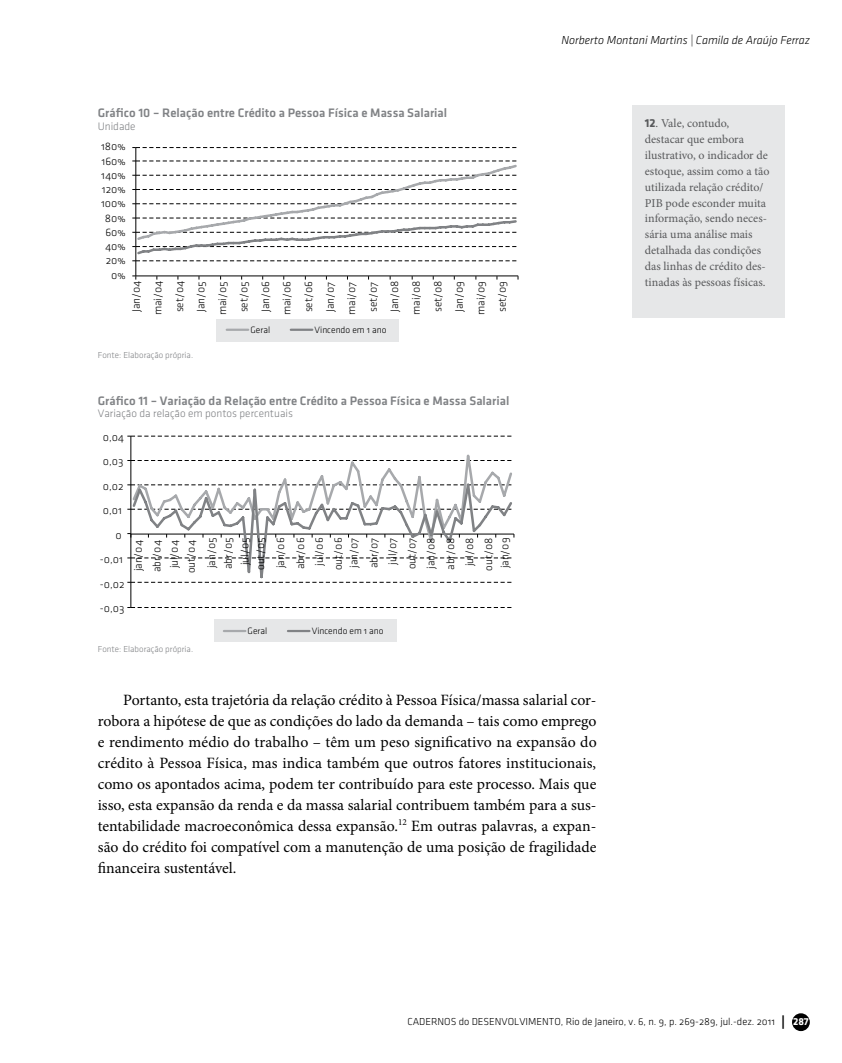
<style>
.page{position:relative;width:842px;height:1063px;background:#fff}
.page>*{position:absolute;margin:0;border:0;box-sizing:border-box;transform-origin:0 0}
.t1{font:15.75px/21px "Minion Pro";color:#000;text-align:justify}
.t2{font:500 12.75px "Klavika";color:#808285}
.t3{font:12px/15.9px "Minion Pro";color:#58595b}
.t4{font:italic 300 12px "Klavika";color:#000}
.t5{font:11.25px/21.6px "Klavika Light OSF";color:#000;text-align:center}
.t6{font:11.25px "Klavika Light OSF";color:#808285}
.t7{font:10.5px "Klavika Light OSF";color:#000}
.t8{font:700 10.5px "Klavika";color:#fff}
.t9{font:9.45px "Klavika Light OSF";color:#000}
.t10{font:300 9px "Klavika";color:#808285}
.s1{font-family:"Klavika";font-weight:700}
.s2{font-size:13.5px;color:#000}
</style>
<div class="page">
<div style="left:632px;top:105px;width:152px;height:213px;background:#e6e7e8"></div>
<div style="left:792px;top:1013px;width:18px;height:18px;background:#000;border-radius:50%"></div>
<div style="left:216px;top:319px;width:182px;height:22px;background:#e6e7e8"></div>
<hr style="left:135px;top:148px;width:1px;height:128px;background:#000">
<svg style="left:132px;top:147px;width:385px;height:1px"></svg>
<hr style="left:136px;top:276px;width:382px;height:1px;background:#000">
<hr style="left:291px;top:329px;width:21px;height:2px;background:#808285">
<hr style="left:227px;top:329px;width:21px;height:2px;background:#a7a9ac">
<svg style="left:132px;top:161px;width:385px;height:101px"></svg>
<div style="left:214px;top:619px;width:182px;height:22px;background:#e6e7e8"></div>
<hr style="left:131px;top:436px;width:1px;height:172px;background:#000">
<svg style="left:127px;top:607px;width:385px;height:1px"></svg>
<svg style="left:127px;top:582px;width:385px;height:1px"></svg>
<svg style="left:127px;top:436px;width:385px;height:1px"></svg>
<hr style="left:288px;top:630px;width:21px;height:2px;background:#808285">
<hr style="left:224px;top:630px;width:21px;height:2px;background:#a7a9ac">
<svg style="left:127px;top:453px;width:388px;height:91px"></svg>
<svg style="left:131px;top:482px;width:383px;height:98px"></svg>
<p class="t2" style="left:98px;top:106px;width:351px">Gráfico 10 – Relação entre Crédito a Pessoa Física e Massa Salarial</p>
<p class="t6" style="left:98px;top:120px;width:39px">Unidade</p>
<p class="t5" style="left:101px;top:136px;width:26px">180%</p>
<p class="t5" style="left:102px;top:150px;width:26px">160%</p>
<p class="t5" style="left:101px;top:164px;width:26px">140%</p>
<p class="t5" style="left:102px;top:179px;width:25px">120%</p>
<p class="t5" style="left:101px;top:193px;width:26px">100%</p>
<p class="t5" style="left:105px;top:207px;width:22px">80%</p>
<p class="t5" style="left:105px;top:222px;width:22px">60%</p>
<p class="t5" style="left:105px;top:236px;width:22px">40%</p>
<p class="t5" style="left:106px;top:250px;width:21px">20%</p>
<p class="t5" style="left:111px;top:264px;width:16px">0%</p>
<p class="t5" style="left:126px;top:315px;width:36px;rotate:-90deg">Jan/04 mai/04 set/04<br>Jan/05 mai/05 set/05<br>Jan/06 mai/06 set/06<br>Jan/07 mai/07 set/07<br>Jan/08 mai/08 set/08<br>Jan/09 mai/09 set/09</p>
<p class="t10" style="left:98px;top:351px;width:97px">Fonte: Elaboração própria.</p>
<p class="t2" style="left:98px;top:394px;width:413px">Gráfico 11 – Variação da Relação entre Crédito a Pessoa Física e Massa Salarial</p>
<p class="t6" style="left:98px;top:408px;width:197px">Variação da relação em pontos percentuais</p>
<p class="t9" style="left:250px;top:325px;width:21px">Geral</p>
<p class="t9" style="left:315px;top:325px;width:73px">Vincendo em 1 ano</p>
<p class="t5" style="left:103px;top:426px;width:23px">0,04</p>
<p class="t5" style="left:103px;top:451px;width:22px">0,03</p>
<p class="t5" style="left:103px;top:475px;width:22px">0,02</p>
<p class="t5" style="left:103px;top:500px;width:21px">0,01</p>
<p class="t5" style="left:116px;top:524px;width:8px">0</p>
<p class="t5" style="left:100px;top:549px;width:25px">-0,01</p>
<p class="t5" style="left:100px;top:573px;width:26px">-0,02</p>
<p class="t5" style="left:100px;top:598px;width:26px">-0,03</p>
<p class="t5" style="left:129px;top:572px;width:34px;line-height:18.8px;text-align:left;rotate:-90deg">jan/04 abr/04</p>
<p class="t5" style="left:166px;top:573px;width:34px;line-height:17px;rotate:-90deg">jul/04 out/04</p>
<p class="t5" style="left:203px;top:570px;width:34px;line-height:16.4px;rotate:-90deg">jan/05 abr/05 jul/05 out/05</p>
<p class="t5" style="left:271px;top:569px;width:33px;line-height:20px;text-align:left;rotate:-90deg">jan/06 abr/06</p>
<p class="t5" style="left:310px;top:570px;width:34px;line-height:19px;rotate:-90deg">jul/06 out/06</p>
<p class="t5" style="left:344px;top:568px;width:32px;line-height:20px;text-align:left;rotate:-90deg">jan/07 abr/07</p>
<p class="t5" style="left:383px;top:570px;width:34px;line-height:19.4px;rotate:-90deg">jul/07 out/07 jan/08 abr/08</p>
<p class="t5" style="left:460px;top:571px;width:35px;line-height:19px;rotate:-90deg">jul/08 out/08</p>
<p class="t5" style="left:494px;top:568px;width:32px;rotate:-90deg">jan/09</p>
<p class="t9" style="left:248px;top:626px;width:21px">Geral</p>
<p class="t9" style="left:312px;top:626px;width:73px">Vincendo em 1 ano</p>
<p class="t4" style="left:562px;top:34px;width:250px">Norberto Montani Martins | Camila de Araújo Ferraz</p>
<p class="t3" style="left:645px;top:115px;width:126px"><span class="s1">12</span>. Vale, contudo, destacar que embora ilustrativo, o indicador de estoque, assim como a tão utilizada relação crédito/<br>PIB pode esconder muita informação, sendo neces&shy;sária uma análise mais detalhada das condições das linhas de crédito des&shy;tinadas às pessoas físicas.</p>
<p class="t10" style="left:98px;top:645px;width:97px">Fonte: Elaboração própria.</p>
<p class="t1" style="left:98px;top:689px;width:500px;text-indent:26px">Portanto, esta trajetória da relação crédito à Pessoa Física/massa salarial cor&shy;robora a hipótese de que as condições do lado da demanda – tais como emprego e rendimento médio do trabalho – têm um peso significativo na expansão do crédito à Pessoa Física, mas indica também que outros fatores institucionais, como os apontados acima, podem ter contribuído para este processo. Mais que isso, esta expansão da renda e da massa salarial contribuem também para a sus&shy;tentabilidade macroeconômica dessa expansão.<sup>12</sup> Em outras palavras, a expan&shy;são do crédito foi compatível com a manutenção de uma posição de fragilidade financeira sustentável.</p>
<p class="t7" style="left:407px;top:1017px;width:369px">CADERNOS do DESENVOLVIMENTO, Rio de Janeiro, v. 6, n. 9, p. 269-289, jul.-dez. 2011</p>
<p class="t8" style="left:782px;top:1016px;width:29px"><span class="s2">|</span> 287</p>
</div>
